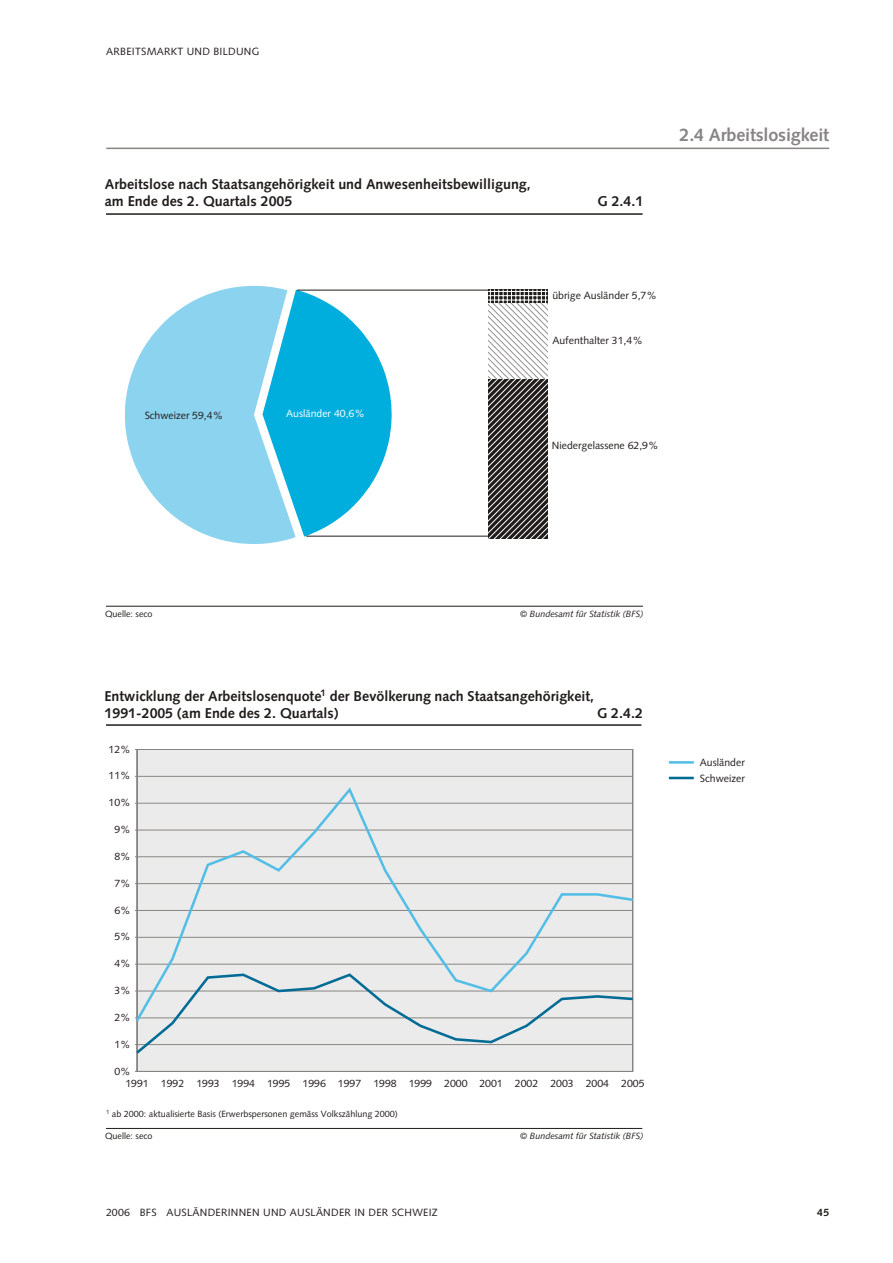
<style>
.page{position:relative;width:893px;height:1263px;background:#fff}
.page>*{position:absolute;margin:0;border:0;box-sizing:border-box;transform-origin:0 0}
.t1{font:700 18px "Syntax";letter-spacing:-.01em;color:#878584}
.t2{font:700 14.25px/17px "Syntax";color:#201c1a}
.t3{font:10.5px "Syntax";color:#201c1a}
.t4{font:10.5px "Syntax";letter-spacing:.025em;color:#201c1a}
.t5{font:10.5px "Syntax";color:#fff}
.t6{font:700 10.5px "Syntax";color:#201c1a}
.t7{font:9px "Syntax";color:#201c1a}
.t8{font:italic 9px "Syntax";color:#201c1a}
</style>
<div class="page">
<hr style="left:106px;top:702px;width:535px;height:1px;background:#201c1a">
<hr style="left:106px;top:213px;width:537px;height:2px;background:#201c1a">
<hr style="left:106px;top:1106px;width:536px;height:1px;background:#201c1a">
<hr style="left:106px;top:606px;width:537px;height:1px;background:#201c1a">
<hr style="left:306px;top:536px;width:183px;height:1px;background:#201c1a">
<hr style="left:297px;top:290px;width:191px;height:1px;background:#201c1a">
<svg style="left:125px;top:286px;width:267px;height:258px"></svg>
<svg style="left:488px;top:289px;width:59px;height:249px"></svg>
<hr style="left:106px;top:724px;width:535px;height:2px;background:#201c1a">
<hr style="left:106px;top:1128px;width:536px;height:1px;background:#201c1a">
<hr style="left:106px;top:684px;width:537px;height:1px;background:#201c1a">
<svg style="left:135px;top:749px;width:499px;height:323px;background:#e5e5e5"></svg>
<svg style="left:135px;top:775px;width:559px;height:281px;background:#e5e8e8"></svg>
<hr style="left:669px;top:761px;width:25px;height:3px;background:#53bee6">
<hr style="left:106px;top:148px;width:723px;height:1px;background:#878584">
<p class="t4" style="left:106px;top:47px;width:155px">ARBEITSMARKT UND BILDUNG</p>
<p class="t2" style="left:105px;top:177px;width:427px">Arbeitslose nach Staatsangehörigkeit und Anwesenheitsbewilligung, am Ende des 2. Quartals 2005</p>
<p class="t2" style="left:597px;top:194px;width:47px">G 2.4.1</p>
<p class="t1" style="left:680px;top:128px;width:151px">2.4 Arbeitslosigkeit</p>
<p class="t3" style="left:145px;top:412px;width:80px">Schweizer 59,4%</p>
<p class="t5" style="left:286px;top:409px;width:80px">Ausländer 40,6%</p>
<p class="t3" style="left:552px;top:292px;width:106px">übrige Ausländer 5,7%</p>
<p class="t3" style="left:552px;top:337px;width:92px">Aufenthalter 31,4%</p>
<p class="t3" style="left:552px;top:441px;width:108px">Niedergelassene 62,9%</p>
<p class="t7" style="left:105px;top:610px;width:49px">Quelle: seco</p>
<p class="t8" style="left:520px;top:610px;width:125px">© Bundesamt für Statistik (BFS)</p>
<p class="t2" style="left:105px;top:689px;width:491px">Entwicklung der Arbeitslosenquote<sup>1</sup> der Bevölkerung nach Staatsangehörigkeit,<br>1991-2005 (am Ende des 2. Quartals)</p>
<p class="t2" style="left:597px;top:706px;width:47px">G 2.4.2</p>
<p class="t3" style="left:109px;top:745px;width:24px">12%</p>
<p class="t3" style="left:109px;top:771px;width:24px">11%</p>
<p class="t3" style="left:109px;top:798px;width:24px">10%</p>
<p class="t3" style="left:114px;top:825px;width:18px">9%</p>
<p class="t3" style="left:114px;top:852px;width:18px">8%</p>
<p class="t3" style="left:114px;top:879px;width:18px">7%</p>
<p class="t3" style="left:114px;top:906px;width:18px">6%</p>
<p class="t3" style="left:114px;top:932px;width:18px">5%</p>
<p class="t3" style="left:114px;top:959px;width:18px">4%</p>
<p class="t3" style="left:114px;top:986px;width:18px">3%</p>
<p class="t3" style="left:114px;top:1013px;width:18px">2%</p>
<p class="t3" style="left:114px;top:1040px;width:18px">1%</p>
<p class="t3" style="left:114px;top:1067px;width:18px">0%</p>
<p class="t3" style="left:125px;top:1079px;width:521px">1991 1992 1993 1994 1995 1996 1997 1998 1999 2000 2001 2002 2003 2004 2005</p>
<p class="t7" style="left:106px;top:1111px;width:293px"><sup>1</sup> ab 2000: aktualisierte Basis (Erwerbspersonen gemäss Volkszählung 2000)</p>
<p class="t7" style="left:105px;top:1132px;width:49px">Quelle: seco</p>
<p class="t4" style="left:106px;top:1208px;width:333px">2006 BFS AUSLÄNDERINNEN UND AUSLÄNDER IN DER SCHWEIZ</p>
<p class="t8" style="left:520px;top:1132px;width:125px">© Bundesamt für Statistik (BFS)</p>
<p class="t3" style="left:700px;top:758px;width:46px">Ausländer</p>
<p class="t3" style="left:700px;top:774px;width:46px">Schweizer</p>
<p class="t6" style="left:817px;top:1208px;width:13px">45</p>
</div>
